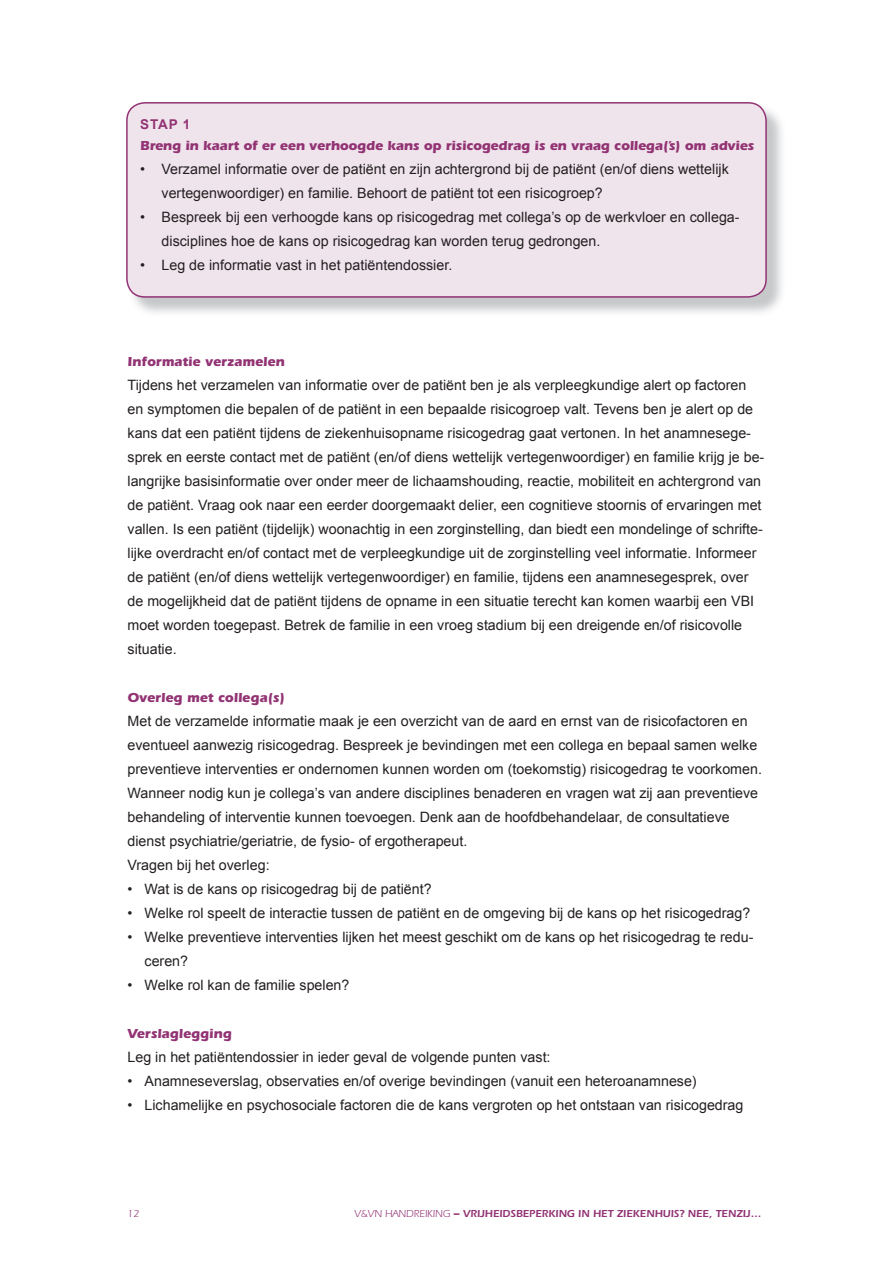
<style>
.page{position:relative;width:893px;height:1263px;background:#fff}
.page>*{position:absolute;margin:0;border:0;box-sizing:border-box;transform-origin:0 0}
.t1{font:14.25px/24px "Arial";color:#231f20}
.t2{font:700 13.5px "ITC Eras Std";letter-spacing:-.01em;color:#923374}
.t3{font:700 13.5px "Arial";color:#923374}
.t4{font:600 10.5px "ITC Eras Std";color:#923374}
.t5{font:10.5px "ITC Eras Std";color:#923374}
.s1{font-weight:400}
.s2{font-family:"Arial";font-weight:700}
</style>
<div class="page">
<img style="left:128px;top:104px;width:654px;height:209px">
<div style="left:127px;top:103px;width:639px;height:194px;background:#f0e4ec;border-radius:18px"></div>
<div style="left:126px;top:102px;width:641px;height:196px;border:2px solid #923374;border-radius:18px"></div>
<p class="t3" style="left:140px;top:115px;width:52px">STAP 1</p>
<p class="t2" style="left:140px;top:138px;width:615px">Breng in kaart of er een verhoogde kans op risicogedrag is en vraag collega(’s) om advies</p>
<p class="t1" style="left:162px;top:157px;width:569px;text-indent:-21px">• Verzamel informatie over de patiënt en zijn achtergrond bij de patiënt (en/of diens wettelijk vertegenwoordiger) en familie. Behoort de patiënt tot een risicogroep?</p>
<p class="t1" style="left:162px;top:205px;width:579px;text-indent:-21px">• Bespreek bij een verhoogde kans op risicogedrag met collega’s op de werkvloer en collega&shy;disciplines hoe de kans op risicogedrag kan worden terug gedrongen.</p>
<p class="t1" style="left:140px;top:253px;width:313px">• Leg de informatie vast in het patiëntendossier.</p>
<p class="t2" style="left:128px;top:354px;width:159px">Informatie verzamelen</p>
<p class="t1" style="left:128px;top:373px;width:638px">Tijdens het verzamelen van informatie over de patiënt ben je als verpleegkundige alert op factoren en symptomen die bepalen of de patiënt in een bepaalde risicogroep valt. Tevens ben je alert op de kans dat een patiënt tijdens de ziekenhuisopname risicogedrag gaat vertonen. In het anamnesege&shy;sprek en eerste contact met de patiënt (en/of diens wettelijk vertegenwoordiger) en familie krijg je be&shy;langrijke basisinformatie over onder meer de lichaamshouding, reactie, mobiliteit en achtergrond van de patiënt. Vraag ook naar een eerder doorgemaakt delier, een cognitieve stoornis of ervaringen met vallen. Is een patiënt (tijdelijk) woonachtig in een zorginstelling, dan biedt een mondelinge of schrifte&shy;lijke overdracht en/of contact met de verpleegkundige uit de zorginstelling veel informatie. Informeer de patiënt (en/of diens wettelijk vertegenwoordiger) en familie, tijdens een anamnesegesprek, over de mogelijkheid dat de patiënt tijdens de opname in een situatie terecht kan komen waarbij een VBI moet worden toegepast. Betrek de familie in een vroeg stadium bij een dreigende en/of risicovolle situatie.</p>
<p class="t2" style="left:128px;top:690px;width:159px">Overleg met collega(s)</p>
<p class="t1" style="left:128px;top:709px;width:636px">Met de verzamelde informatie maak je een overzicht van de aard en ernst van de risicofactoren en eventueel aanwezig risicogedrag. Bespreek je bevindingen met een collega en bepaal samen welke preventieve interventies er ondernomen kunnen worden om (toekomstig) risicogedrag te voorkomen.<br>Wanneer nodig kun je collega’s van andere disciplines benaderen en vragen wat zij aan preventieve behandeling of interventie kunnen toevoegen. Denk aan de hoofdbehandelaar, de consultatieve dienst psychiatrie/geriatrie, de fysio- of ergotherapeut.<br>Vragen bij het overleg:</p>
<p class="t1" style="left:128px;top:877px;width:305px">• Wat is de kans op risicogedrag bij de patiënt?</p>
<p class="t1" style="left:128px;top:901px;width:624px">• Welke rol speelt de interactie tussen de patiënt en de omgeving bij de kans op het risicogedrag?</p>
<p class="t1" style="left:145px;top:925px;width:610px;text-indent:-17px">• Welke preventieve interventies lijken het meest geschikt om de kans op het risicogedrag te redu&shy;ceren?</p>
<p class="t1" style="left:128px;top:973px;width:223px">• Welke rol kan de familie spelen?</p>
<p class="t2" style="left:128px;top:1026px;width:106px">Verslaglegging</p>
<p class="t1" style="left:128px;top:1045px;width:424px">Leg in het patiëntendossier in ieder geval de volgende punten vast:</p>
<p class="t1" style="left:128px;top:1069px;width:571px">• Anamneseverslag, observaties en/of overige bevindingen (vanuit een heteroanamnese)</p>
<p class="t1" style="left:128px;top:1093px;width:617px">• Lichamelijke en psychosociale factoren die de kans vergroten op het ontstaan van risicogedrag</p>
<p class="t5" style="left:128px;top:1207px;width:13px">12</p>
<p class="t4" style="left:354px;top:1207px;width:408px"><span class="s1">V&amp;VN HANDREIKING</span> <span class="s2">–</span> VRIJHEIDSBEPERKING IN HET ZIEKENHUIS? NEE, TENZIJ…</p>
</div>
